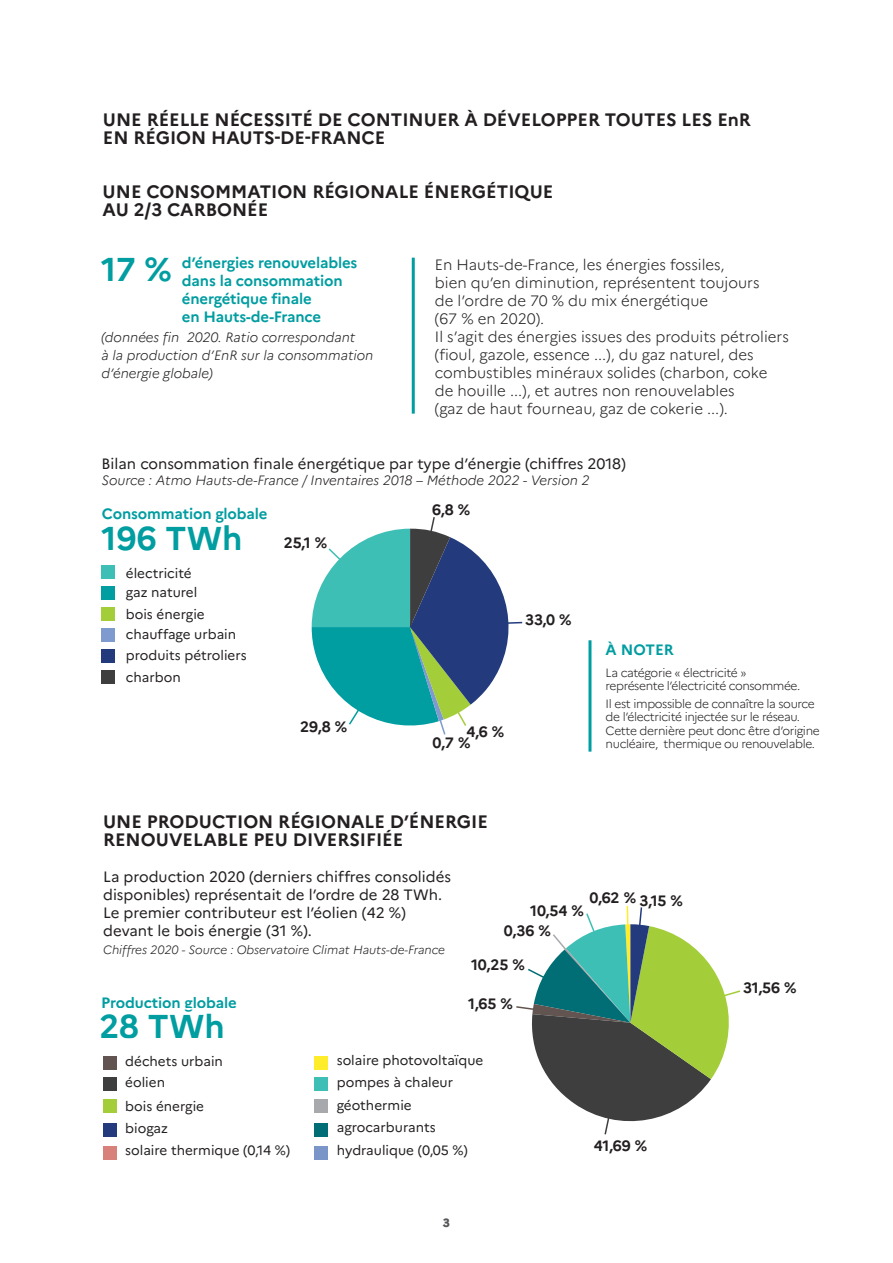
<style>
.page{position:relative;width:893px;height:1263px;background:#fff}
.page>*{position:absolute;margin:0;border:0;box-sizing:border-box;transform-origin:0 0}
.t1{font:700 33px "Marianne";color:#009da1}
.Page_gauche_paragraphe_titre1{font:700 18px/18px "Marianne";color:#231f20}
.Encadré_texte{font:300 15px/18px "Marianne";color:#231f20}
.Encadré_texte-2{font:15px/18px "Marianne";color:#231f20}
.Texte_courant{font:700 15px/18px "Marianne";letter-spacing:-.01em;color:#009da1}
.Encadré_texte-3{font:700 15px "Marianne";letter-spacing:-.005em;color:#231f20}
.Texte_courant-2{font:15px "Marianne";color:#231f20}
.Encadré_texte-4{font:13.5px "Marianne";color:#231f20}
.Encadré_texte-5{font:italic 300 13.5px/18px "Marianne";color:#231f20}
.Texte_courant-3{font:italic 300 13.5px "Marianne";color:#231f20}
.Texte_courant-4{font:300 12px/13.5px "Marianne";letter-spacing:-.03em;color:#231f20}
.Encadré_texte-6{font:italic 300 12px "Marianne";color:#231f20}
.t2{font:800 12px "Marianne";color:#57585a}
.s1{font-style:italic}
</style>
<div class="page">
<div style="left:102px;top:565px;width:13px;height:14px;background:#3ebfb6"></div>
<div style="left:102px;top:607px;width:13px;height:14px;background:#a3cd39"></div>
<div style="left:102px;top:628px;width:13px;height:14px;background:#7e9acf"></div>
<div style="left:102px;top:586px;width:13px;height:14px;background:#009da1"></div>
<div style="left:102px;top:649px;width:13px;height:14px;background:#233b7d"></div>
<div style="left:102px;top:670px;width:13px;height:14px;background:#3e3e3f"></div>
<div style="left:314px;top:1056px;width:14px;height:14px;background:#ffec2a"></div>
<div style="left:314px;top:1077px;width:14px;height:14px;background:#3ebfb6"></div>
<div style="left:314px;top:1099px;width:14px;height:14px;background:#a8a9ad"></div>
<div style="left:314px;top:1123px;width:14px;height:13px;background:#006e74"></div>
<div style="left:314px;top:1146px;width:14px;height:14px;background:#7a95c8"></div>
<div style="left:103px;top:1056px;width:14px;height:14px;background:#625450"></div>
<div style="left:103px;top:1077px;width:14px;height:14px;background:#3e3e3f"></div>
<div style="left:103px;top:1099px;width:14px;height:14px;background:#a3cd39"></div>
<div style="left:103px;top:1123px;width:14px;height:13px;background:#233b7d"></div>
<div style="left:103px;top:1146px;width:14px;height:14px;background:#d7817a"></div>
<hr style="left:588px;top:640px;width:3px;height:112px;background:#009da1">
<hr style="left:412px;top:258px;width:3px;height:156px;background:#009da1">
<svg style="left:516px;top:906px;width:225px;height:229px"></svg>
<svg style="left:312px;top:517px;width:211px;height:218px"></svg>
<p class="Page_gauche_paragraphe_titre1" style="left:103px;top:109px;width:649px">UNE RÉELLE NÉCESSITÉ DE CONTINUER À DÉVELOPPER TOUTES LES EnR</p>
<p class="Page_gauche_paragraphe_titre1" style="left:103px;top:127px;width:284px">EN RÉGION HAUTS-DE-FRANCE</p>
<p class="Page_gauche_paragraphe_titre1" style="left:103px;top:181px;width:452px">UNE CONSOMMATION RÉGIONALE ÉNERGÉTIQUE<br>AU 2/3 CARBONÉE</p>
<p class="t1" style="left:101px;top:244px;width:72px">17 %</p>
<p class="Texte_courant" style="left:182px;top:252px;width:177px">d’énergies renouvelables dans la consommation énergétique finale<br>en Hauts-de-France</p>
<p class="Encadré_texte-5" style="left:102px;top:327px;width:273px">(données fin 2020. Ratio correspondant<br>à la production d’EnR sur la consommation d’énergie globale)</p>
<p class="Encadré_texte" style="left:435px;top:254px;width:356px">En Hauts-de-France, les énergies fossiles,<br>bien qu’en diminution, représentent toujours<br>de l’ordre de 70 % du mix énergétique<br>(67 % en 2020).<br>Il s’agit des énergies issues des produits pétroliers (fioul, gazole, essence ...), du gaz naturel, des combustibles minéraux solides (charbon, coke de houille ...), et autres non renouvelables<br>(gaz de haut fourneau, gaz de cokerie ...).</p>
<p class="Texte_courant-2" style="left:102px;top:452px;width:526px">Bilan consommation finale énergétique par type d’énergie (chiffres 2018)</p>
<p class="Texte_courant-3" style="left:102px;top:470px;width:490px">Source : Atmo Hauts-de-France / Inventaires 2018 – Méthode 2022 - Version 2</p>
<p class="Texte_courant" style="left:102px;top:503px;width:167px">Consommation globale</p>
<p class="t1" style="left:102px;top:513px;width:143px">196 TWh</p>
<p class="Encadré_texte-4" style="left:126px;top:562px;width:67px">électricité</p>
<p class="Encadré_texte-4" style="left:126px;top:581px;width:73px">gaz naturel</p>
<p class="Encadré_texte-4" style="left:126px;top:604px;width:80px">bois énergie</p>
<p class="Encadré_texte-4" style="left:126px;top:624px;width:112px">chauffage urbain</p>
<p class="Encadré_texte-4" style="left:126px;top:645px;width:122px">produits pétroliers</p>
<p class="Encadré_texte-4" style="left:126px;top:666px;width:56px">charbon</p>
<p class="Encadré_texte-3" style="left:284px;top:531px;width:45px">25,1 %</p>
<p class="Encadré_texte-3" style="left:300px;top:715px;width:48px">29,8 %</p>
<p class="Encadré_texte-3" style="left:432px;top:498px;width:40px">6,8 %</p>
<p class="Encadré_texte-3" style="left:525px;top:608px;width:48px">33,0 %</p>
<p class="Encadré_texte-3" style="left:466px;top:720px;width:39px">4,6 %</p>
<p class="Encadré_texte-3" style="left:433px;top:731px;width:39px">0,7 %</p>
<p class="Texte_courant" style="left:606px;top:639px;width:70px">À NOTER</p>
<p class="Texte_courant-4" style="left:606px;top:665px;width:196px">La catégorie « électricité » représente l’électricité consommée.</p>
<p class="Texte_courant-4" style="left:606px;top:696px;width:216px">Il est impossible de connaître la source de l’électricité injectée sur le réseau.<br>Cette dernière peut donc être d’origine nucléaire, thermique ou renouvelable<span class="s1">.</span></p>
<p class="Page_gauche_paragraphe_titre1" style="left:103px;top:811px;width:386px">UNE PRODUCTION RÉGIONALE D’ÉNERGIE<br>RENOUVELABLE PEU DIVERSIFIÉE</p>
<p class="Encadré_texte-2" style="left:103px;top:866px;width:349px">La production 2020 (derniers chiffres consolidés disponibles) représentait de l’ordre de 28 TWh.<br>Le premier contributeur est l’éolien (42 %) devant le bois énergie (31 %).</p>
<p class="Encadré_texte-6" style="left:103px;top:940px;width:343px">Chiffres 2020 - Source : Observatoire Climat Hauts-de-France</p>
<p class="Encadré_texte-3" style="left:590px;top:886px;width:48px">0,62 %</p>
<p class="Encadré_texte-3" style="left:640px;top:889px;width:45px">3,15 %</p>
<p class="Encadré_texte-3" style="left:530px;top:898px;width:55px">10,54 %</p>
<p class="Encadré_texte-3" style="left:504px;top:919px;width:49px">0,36 %</p>
<p class="Texte_courant" style="left:101px;top:992px;width:137px">Production globale</p>
<p class="t1" style="left:100px;top:1001px;width:127px">28 TWh</p>
<p class="Encadré_texte-4" style="left:125px;top:1051px;width:99px">déchets urbain</p>
<p class="Encadré_texte-4" style="left:125px;top:1072px;width:41px">éolien</p>
<p class="Encadré_texte-4" style="left:125px;top:1118px;width:44px">biogaz</p>
<p class="Encadré_texte-4" style="left:125px;top:1096px;width:80px">bois énergie</p>
<p class="Encadré_texte-4" style="left:125px;top:1140px;width:166px">solaire thermique (0,14 %)</p>
<p class="Encadré_texte-3" style="left:471px;top:953px;width:55px">10,25 %</p>
<p class="Encadré_texte-3" style="left:468px;top:992px;width:46px">1,65 %</p>
<p class="Encadré_texte-4" style="left:337px;top:1050px;width:148px">solaire photovoltaïque</p>
<p class="Encadré_texte-4" style="left:337px;top:1072px;width:118px">pompes à chaleur</p>
<p class="Encadré_texte-4" style="left:337px;top:1094px;width:76px">géothermie</p>
<p class="Encadré_texte-4" style="left:337px;top:1116px;width:100px">agrocarburants</p>
<p class="Encadré_texte-4" style="left:337px;top:1139px;width:133px">hydraulique (0,05 %)</p>
<p class="t2" style="left:443px;top:1213px;width:9px">3</p>
<p class="Encadré_texte-3" style="left:594px;top:1134px;width:55px">41,69 %</p>
<p class="Encadré_texte-3" style="left:743px;top:976px;width:55px">31,56 %</p>
</div>
